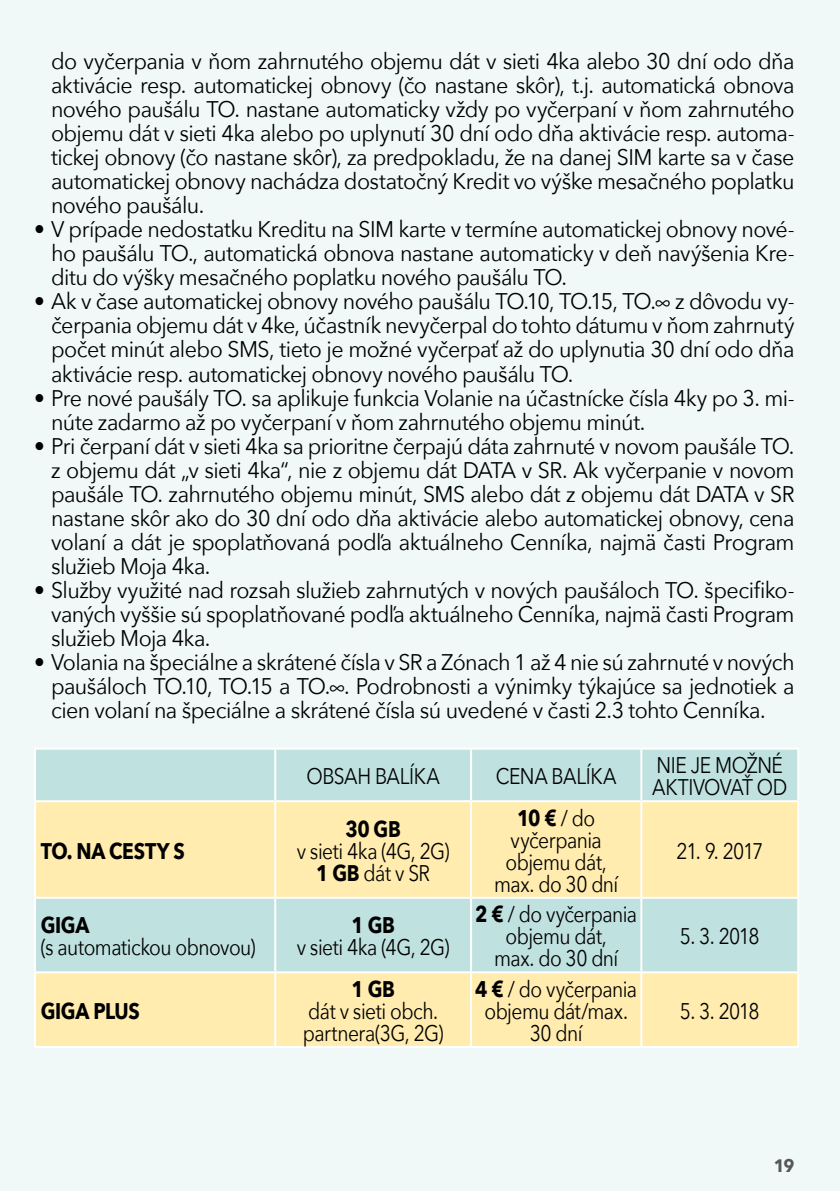
<style>
.page{position:relative;width:840px;height:1191px;background:#fff}
.page>*{position:absolute;margin:0;border:0;box-sizing:border-box;transform-origin:0 0}
.t1{font:22.6px/24px "Avenir Next";letter-spacing:-.025em;color:#000;text-align:justify;scale:.95 1}
.t2{font:22.6px/22px "Avenir Next";letter-spacing:-.025em;color:#000;text-align:center;scale:.85 1}
.t3{font:700 22.6px "Avenir Next";letter-spacing:-.015em;color:#000;scale:.85 1}
.t4{font:700 18px "Avenir Next";color:#575756;scale:.95 1}
.s1{font-weight:700}
</style>
<div class="page">
<div style="left:0;top:0;width:839px;height:1191px;background:#f0f8f8"></div>
<div style="left:36px;top:750px;width:760px;height:50px;background:#bfe1e0"></div>
<svg style="left:36px;top:802px;width:760px;height:244px;background:#ebe8bd"></svg>
<hr style="left:34px;top:747px;width:241px;height:2px;background:#fff">
<hr style="left:34px;top:749px;width:2px;height:51px;background:#fff">
<hr style="left:275px;top:747px;width:196px;height:2px;background:#fff">
<hr style="left:274px;top:749px;width:2px;height:51px;background:#fff">
<hr style="left:471px;top:747px;width:170px;height:2px;background:#fff">
<hr style="left:470px;top:749px;width:2px;height:51px;background:#fff">
<hr style="left:641px;top:747px;width:157px;height:2px;background:#fff">
<hr style="left:640px;top:749px;width:2px;height:51px;background:#fff">
<hr style="left:796px;top:749px;width:2px;height:51px;background:#fff">
<hr style="left:34px;top:800px;width:241px;height:2px;background:#fff">
<hr style="left:34px;top:802px;width:2px;height:94px;background:#fff">
<hr style="left:275px;top:800px;width:196px;height:2px;background:#fff">
<hr style="left:274px;top:802px;width:2px;height:94px;background:#fff">
<hr style="left:471px;top:800px;width:170px;height:2px;background:#fff">
<hr style="left:470px;top:802px;width:2px;height:94px;background:#fff">
<hr style="left:641px;top:800px;width:157px;height:2px;background:#fff">
<hr style="left:640px;top:802px;width:2px;height:94px;background:#fff">
<hr style="left:796px;top:802px;width:2px;height:94px;background:#fff">
<hr style="left:34px;top:896px;width:241px;height:2px;background:#fff">
<hr style="left:34px;top:898px;width:2px;height:73px;background:#fff">
<hr style="left:275px;top:896px;width:196px;height:2px;background:#fff">
<hr style="left:274px;top:898px;width:2px;height:73px;background:#fff">
<hr style="left:471px;top:896px;width:170px;height:2px;background:#fff">
<hr style="left:470px;top:898px;width:2px;height:73px;background:#fff">
<hr style="left:641px;top:896px;width:157px;height:2px;background:#fff">
<hr style="left:640px;top:898px;width:2px;height:73px;background:#fff">
<hr style="left:796px;top:898px;width:2px;height:73px;background:#fff">
<hr style="left:34px;top:971px;width:241px;height:2px;background:#fff">
<hr style="left:34px;top:973px;width:2px;height:73px;background:#fff">
<hr style="left:275px;top:971px;width:196px;height:2px;background:#fff">
<hr style="left:274px;top:973px;width:2px;height:73px;background:#fff">
<hr style="left:471px;top:971px;width:170px;height:2px;background:#fff">
<hr style="left:470px;top:973px;width:2px;height:73px;background:#fff">
<hr style="left:641px;top:971px;width:157px;height:2px;background:#fff">
<hr style="left:640px;top:973px;width:2px;height:73px;background:#fff">
<hr style="left:796px;top:973px;width:2px;height:73px;background:#fff">
<hr style="left:34px;top:1046px;width:241px;height:2px;background:#fff">
<hr style="left:275px;top:1046px;width:196px;height:2px;background:#fff">
<hr style="left:471px;top:1046px;width:170px;height:2px;background:#fff">
<hr style="left:641px;top:1046px;width:157px;height:2px;background:#fff">
<p class="t1" style="left:51px;top:49px;width:783px">do vyčerpania v ňom zahrnutého objemu dát v sieti 4ka alebo 30 dní odo dňa aktivácie resp. automatickej obnovy (čo nastane skôr), t.j. automatická obnova nového paušálu TO. nastane automaticky vždy po vyčerpaní v ňom zahrnutého objemu dát v sieti 4ka alebo po uplynutí 30 dní odo dňa aktivácie resp. automa&shy;tickej obnovy (čo nastane skôr), za predpokladu, že na danej SIM karte sa v čase automatickej obnovy nachádza dostatočný Kredit vo výške mesačného poplatku nového paušálu.</p>
<p class="t1" style="left:51px;top:217px;width:783px;text-indent:-17px">• V prípade nedostatku Kreditu na SIM karte v termíne automatickej obnovy nové&shy;ho paušálu TO., automatická obnova nastane automaticky v deň navýšenia Kre&shy;ditu do výšky mesačného poplatku nového paušálu TO.</p>
<p class="t1" style="left:51px;top:289px;width:783px;text-indent:-17px">• Ak v čase automatickej obnovy nového paušálu TO.10, TO.15, TO.∞ z dôvodu vy&shy;čerpania objemu dát v 4ke, účastník nevyčerpal do tohto dátumu v ňom zahrnutý počet minút alebo SMS, tieto je možné vyčerpať až do uplynutia 30 dní odo dňa aktivácie resp. automatickej obnovy nového paušálu TO.</p>
<p class="t1" style="left:51px;top:385px;width:783px;text-indent:-17px">• Pre nové paušály TO. sa aplikuje funkcia Volanie na účastnícke čísla 4ky po 3. mi&shy;núte zadarmo až po vyčerpaní v ňom zahrnutého objemu minút.</p>
<p class="t1" style="left:51px;top:433px;width:783px;text-indent:-17px">• Pri čerpaní dát v sieti 4ka sa prioritne čerpajú dáta zahrnuté v novom paušále TO. z objemu dát „v sieti 4ka“, nie z objemu dát DATA v SR. Ak vyčerpanie v novom paušále TO. zahrnutého objemu minút, SMS alebo dát z objemu dát DATA v SR nastane skôr ako do 30 dní odo dňa aktivácie alebo automatickej obnovy, cena volaní a dát je spoplatňovaná podľa aktuálneho Cenníka, najmä časti Program služieb Moja 4ka.</p>
<p class="t1" style="left:51px;top:577px;width:783px;text-indent:-17px">• Služby využité nad rozsah služieb zahrnutých v nových paušáloch TO. špecifiko&shy;vaných vyššie sú spoplatňované podľa aktuálneho Cenníka, najmä časti Program služieb Moja 4ka.</p>
<p class="t1" style="left:51px;top:649px;width:783px;text-indent:-17px">• Volania na špeciálne a skrátené čísla v SR a Zónach 1 až 4 nie sú zahrnuté v nových paušáloch TO.10, TO.15 a TO.∞. Podrobnosti a výnimky týkajúce sa jednotiek a cien volaní na špeciálne a skrátené čísla sú uvedené v časti 2.3 tohto Cenníka.</p>
<p class="t2" style="left:306px;top:764px;width:158px">OBSAH BALÍKA</p>
<p class="t2" style="left:495px;top:764px;width:143px">CENA BALÍKA</p>
<p class="t2" style="left:652px;top:753px;width:160px;text-align:left">NIE JE MOŽNÉ<br>AKTIVOVAŤ OD</p>
<p class="t3" style="left:41px;top:831px;width:171px">TO. NA CESTY S</p>
<p class="t3" style="left:345px;top:809px;width:67px">30 GB</p>
<p class="t2" style="left:296px;top:839px;width:181px">v sieti 4ka (4G, 2G)<br><span class="s1">1 GB</span> dát v SR</p>
<p class="t2" style="left:493px;top:806px;width:148px"><span class="s1">10 €</span> / do vyčerpania objemu dát, max. do 30 dní</p>
<p class="t2" style="left:676px;top:839px;width:103px">21. 9. 2017</p>
<p class="t3" style="left:41px;top:905px;width:59px">GIGA</p>
<p class="t2" style="left:41px;top:935px;width:254px">(s automatickou obnovou)</p>
<p class="t3" style="left:351px;top:905px;width:53px">1 GB</p>
<p class="t2" style="left:296px;top:935px;width:181px">v sieti 4ka (4G, 2G)</p>
<p class="t2" style="left:475px;top:902px;width:192px"><span class="s1">2 €</span> / do vyčerpania objemu dát,<br>max. do 30 dní</p>
<p class="t2" style="left:679px;top:924px;width:95px">5. 3. 2018</p>
<p class="t3" style="left:41px;top:991px;width:118px">GIGA PLUS</p>
<p class="t3" style="left:351px;top:969px;width:53px">1 GB</p>
<p class="t2" style="left:302px;top:999px;width:167px;text-align:left">dát v sieti obch. partnera(3G, 2G)</p>
<p class="t2" style="left:475px;top:977px;width:192px"><span class="s1">4 €</span> / do vyčerpania objemu dát/max.<br>30 dní</p>
<p class="t2" style="left:679px;top:999px;width:95px">5. 3. 2018</p>
<p class="t4" style="left:773px;top:1150px;width:23px">19</p>
</div>
